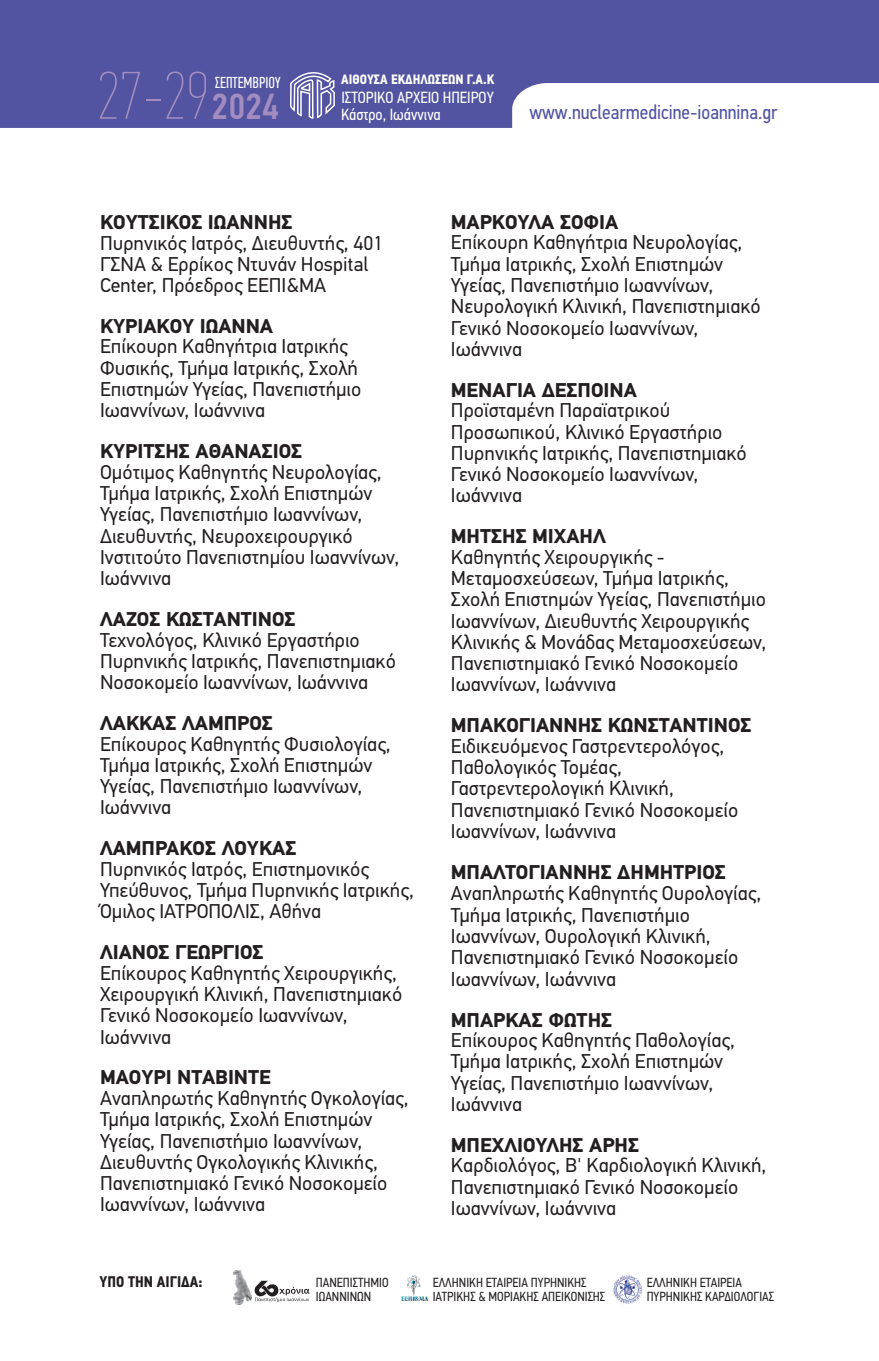
<style>
.page{position:relative;width:879px;height:1361px;background:#fff}
.page>*{position:absolute;margin:0;border:0;box-sizing:border-box;transform-origin:0 0}
.t1{font:67.4px "PF Din Text Comp Pro X Thin";color:#a28cc0}
.t2{font:500 36.4px "PF Din Text Cond Pro";color:#a28cc0}
.t3{font:20.2px "PF Din Text Cond Pro";color:#5254a1}
.t4{font:20px/21.2px "PF Din Text Pro";color:#231f20}
.t5{font:700 20px "PF Din Text Pro";color:#231f20}
.t6{font:16.2px/16.6px "PF Din Text Cond Pro";color:#fff}
.t7{font:16px "PF Din Text Comp Pro";color:#fff}
.t8{font:700 15.4px "PF Din Text Cond Pro";color:#231f20}
.t9{font:700 13.6px "PF Din Text Cond Pro";color:#fff}
.t10{font:13.2px/14.6px "PF Din Text Cond Pro";color:#231f20}
</style>
<div class="page">
<svg style="left:0;top:0;width:879px;height:128px;background:#6b6daf"></svg>
<svg style="left:289px;top:0;width:47px;height:120px;background:#6769ac"></svg>
<svg style="left:254px;top:1280px;width:55px;height:22px"></svg>
<img style="left:233px;top:1270px;width:18px;height:34px">
<img style="left:612px;top:1275px;width:30px;height:29px">
<img style="left:401px;top:1274px;width:27px;height:27px">
<h1 class="t1" style="left:97px;top:68px;width:114px">27-29</h1>
<p class="t7" style="left:215px;top:76px;width:67px">ΣΕΠΤΕΜΒΡΙΟΥ</p>
<h2 class="t2" style="left:211px;top:91px;width:69px">2024</h2>
<p class="t9" style="left:341px;top:74px;width:155px">ΑΙΘΟΥΣΑ ΕΚΔΗΛΩΣΕΩΝ Γ.Α.Κ</p>
<p class="t6" style="left:341px;top:91px;width:154px">ΙΣΤΟΡΙΚO ΑΡΧΕIΟ ΗΠΕΙΡΟΥ<br>Κάστρο, Iωάννινα</p>
<p class="t3" style="left:529px;top:103px;width:250px">www.nuclearmedicine-ioannina.gr</p>
<p class="t5" style="left:100px;top:214px;width:194px">ΚΟΥΤΣΙΚΟΣ ΙΩΑΝΝΗΣ</p>
<p class="t4" style="left:100px;top:234px;width:285px">Πυρηνικός Ιατρός, Διευθυντής, 401<br>ΓΣΝΑ &amp; Ερρίκος Ντυνάν Hospital<br>Center, Πρόεδρος ΕΕΠΙ&amp;ΜΑ</p>
<p class="t5" style="left:100px;top:318px;width:175px">ΚΥΡΙΑΚΟΥ ΙΩΑΝΝΑ</p>
<p class="t4" style="left:100px;top:338px;width:263px">Επίκουρη Καθηγήτρια Ιατρικής<br>Φυσικής, Τµήµα Ιατρικής, Σχολή<br>Επιστηµών Υγείας, Πανεπιστήµιο<br>Ιωαννίνων, Ιωάννινα</p>
<p class="t5" style="left:100px;top:443px;width:204px">ΚΥΡΙΤΣΗΣ ΑΘΑΝΑΣΙΟΣ</p>
<p class="t4" style="left:100px;top:463px;width:301px">Οµότιµος Καθηγητής Νευρολογίας,<br>Τµήµα Ιατρικής, Σχολή Επιστηµών<br>Υγείας, Πανεπιστήµιο Ιωαννίνων,<br>Διευθυντής, Νευροχειρουργικό<br>Ινστιτούτο Πανεπιστηµίου Ιωαννίνων,<br>Ιωάννινα</p>
<p class="t5" style="left:100px;top:611px;width:197px">ΛΑΖΟΣ ΚΩΣΤΑΝΤΙΝΟΣ</p>
<p class="t4" style="left:100px;top:631px;width:297px">Τεχνολόγος, Κλινικό Εργαστήριο<br>Πυρηνικής Ιατρικής, Πανεπιστηµιακό<br>Νοσοκοµείο Ιωαννίνων, Ιωάννινα</p>
<p class="t5" style="left:100px;top:715px;width:174px">ΛΑΚΚΑΣ ΛΑΜΠΡΟΣ</p>
<p class="t4" style="left:100px;top:735px;width:292px">Επίκουρος Καθηγητής Φυσιολογίας,<br>Τµήµα Ιατρικής, Σχολή Επιστηµών<br>Υγείας, Πανεπιστήµιο Ιωαννίνων,<br>Ιωάννινα</p>
<p class="t5" style="left:100px;top:840px;width:198px">ΛΑΜΠΡΑΚΟΣ ΛΟΥΚΑΣ</p>
<p class="t4" style="left:100px;top:860px;width:315px">Πυρηνικός Ιατρός, Επιστηµονικός<br>Υπεύθυνος, Τµήµα Πυρηνικής Ιατρικής,<br>Όµιλος ΙΑΤΡΟΠΟΛΙΣ, Αθήνα</p>
<p class="t5" style="left:100px;top:944px;width:165px">ΛΙΑΝΟΣ ΓΕΩΡΓΙΟΣ</p>
<p class="t4" style="left:100px;top:964px;width:304px">Επίκουρος Καθηγητής Χειρουργικής,<br>Χειρουργική Κλινική, Πανεπιστηµιακό<br>Γενικό Νοσοκοµείο Ιωαννίνων,<br>Ιωάννινα</p>
<p class="t5" style="left:100px;top:1069px;width:172px">ΜΑΟΥΡΙ ΝΤΑΒΙΝΤΕ</p>
<p class="t4" style="left:100px;top:1089px;width:310px">Αναπληρωτής Καθηγητής Ογκολογίας,<br>Τµήµα Ιατρικής, Σχολή Επιστηµών<br>Υγείας, Πανεπιστήµιο Ιωαννίνων,<br>Διευθυντής Ογκολογικής Κλινικής,<br>Πανεπιστηµιακό Γενικό Νοσοκοµείο<br>Ιωαννίνων, Ιωάννινα</p>
<p class="t5" style="left:451px;top:214px;width:169px">ΜΑΡΚΟΥΛΑ ΣΟΦΙΑ</p>
<p class="t4" style="left:451px;top:234px;width:311px">Επίκουρη Καθηγήτρια Νευρολογίας,<br>Τµήµα Ιατρικής, Σχολή Επιστηµών<br>Υγείας, Πανεπιστήµιο Ιωαννίνων,<br>Νευρολογική Κλινική, Πανεπιστηµιακό<br>Γενικό Νοσοκοµείο Ιωαννίνων,<br>Ιωάννινα</p>
<p class="t5" style="left:451px;top:382px;width:187px">ΜΕΝΑΓΙΑ ΔΕΣΠΟΙΝΑ</p>
<p class="t4" style="left:451px;top:402px;width:297px">Προϊσταµένη Παραϊατρικού<br>Προσωπικού, Κλινικό Εργαστήριο<br>Πυρηνικής Ιατρικής, Πανεπιστηµιακό<br>Γενικό Νοσοκοµείο Ιωαννίνων,<br>Ιωάννινα</p>
<p class="t5" style="left:451px;top:528px;width:156px">ΜΗΤΣΗΣ ΜΙΧΑΗΛ</p>
<p class="t4" style="left:451px;top:548px;width:317px">Καθηγητής Χειρουργικής -<br>Μεταµοσχεύσεων, Τµήµα Ιατρικής,<br>Σχολή Επιστηµών Υγείας, Πανεπιστήµιο<br>Ιωαννίνων, Διευθυντής Χειρουργικής<br>Κλινικής &amp; Μονάδας Μεταµοσχεύσεων,<br>Πανεπιστηµιακό Γενικό Νοσοκοµείο<br>Ιωαννίνων, Ιωάννινα</p>
<p class="t5" style="left:451px;top:717px;width:302px">ΜΠΑΚΟΓΙΑΝΝΗΣ ΚΩΝΣΤΑΝΤΙΝΟΣ</p>
<p class="t4" style="left:451px;top:737px;width:289px">Ειδικευόµενος Γαστρεντερολόγος,<br>Παθολογικός Τοµέας,<br>Γαστρεντερολογική Κλινική,<br>Πανεπιστηµιακό Γενικό Νοσοκοµείο<br>Ιωαννίνων, Ιωάννινα</p>
<p class="t5" style="left:451px;top:864px;width:276px">ΜΠΑΛΤΟΓΙΑΝΝΗΣ ΔΗΜΗΤΡΙΟΣ</p>
<p class="t4" style="left:451px;top:885px;width:312px">Αναπληρωτής Καθηγητής Ουρολογίας,<br>Τµήµα Ιατρικής, Πανεπιστήµιο<br>Ιωαννίνων, Ουρολογική Κλινική,<br>Πανεπιστηµιακό Γενικό Νοσοκοµείο<br>Ιωαννίνων, Ιωάννινα</p>
<p class="t5" style="left:451px;top:1011px;width:163px">ΜΠΑΡΚΑΣ ΦΩΤΗΣ</p>
<p class="t4" style="left:451px;top:1031px;width:286px">Επίκουρος Καθηγητής Παθολογίας,<br>Τµήµα Ιατρικής, Σχολή Επιστηµών<br>Υγείας, Πανεπιστήµιο Ιωαννίνων,<br>Ιωάννινα</p>
<p class="t5" style="left:451px;top:1136px;width:190px">ΜΠΕΧΛΙΟΥΛΗΣ ΑΡΗΣ</p>
<p class="t4" style="left:451px;top:1156px;width:317px">Καρδιολόγος, Β' Καρδιολογική Κλινική,<br>Πανεπιστηµιακό Γενικό Νοσοκοµείο<br>Ιωαννίνων, Ιωάννινα</p>
<p class="t8" style="left:99px;top:1275px;width:104px">ΥΠΟ ΤΗΝ ΑΙΓΙΔΑ:</p>
<p class="t10" style="left:316px;top:1276px;width:74px">ΠΑΝΕΠΙΣΤΗΜΙΟ<br>ΙΩΑΝΝΙΝΩΝ</p>
<p class="t10" style="left:433px;top:1276px;width:174px">ΕΛΛΗΝΙΚH ΕΤΑΙΡΕIΑ ΠΥΡΗΝΙΚHΣ<br>ΙΑΤΡΙΚHΣ &amp; ΜΟΡΙΑΚΗΣ ΑΠΕΙΚΟΝΙΣΗΣ</p>
<p class="t10" style="left:647px;top:1276px;width:129px">ΕΛΛΗΝΙΚH ΕΤΑΙΡΕIΑ<br>ΠΥΡΗΝΙΚHΣ KAΡΔΙΟΛΟΓΙΑΣ</p>
</div>
